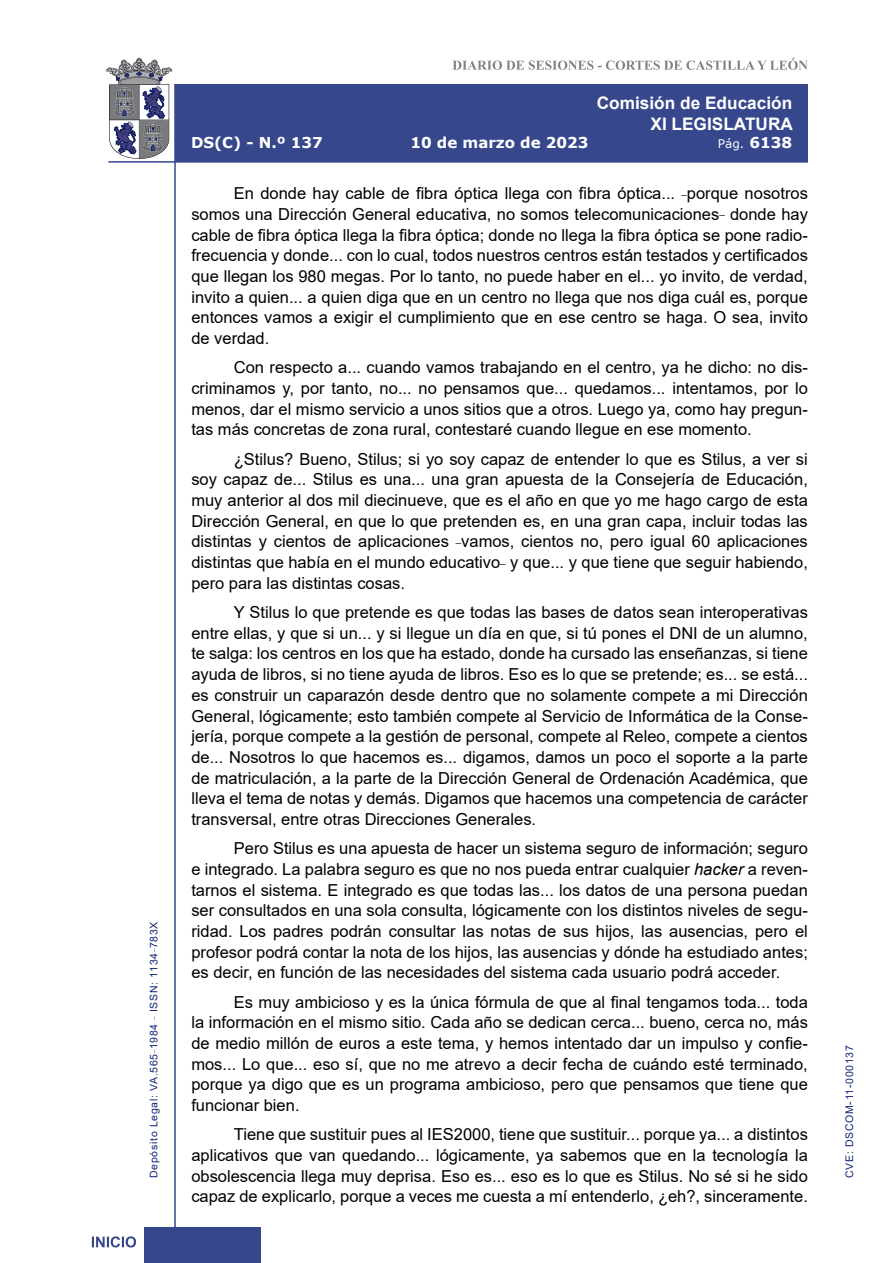
<style>
.page{position:relative;width:893px;height:1263px;background:#fff}
.page>*{position:absolute;margin:0;border:0;box-sizing:border-box;transform-origin:0 0}
.t1{font:700 17.25px/20.7px "Arial";color:#fff;text-align:right}
.t2{font:16.5px/20.7px "Arial";color:#000;text-align:justify}
.t3{font:700 15px "Verdana";color:#fff}
.t4{font:12px "Verdana";color:#fff}
.t5{font:10.5px "Arial";letter-spacing:.065em;color:#122678}
.s1{font-weight:700;font-size:15px}
.s2{font-style:italic}
</style>
<div class="page">
<svg style="left:452px;top:58px;width:356px;height:12px"></svg>
<hr style="left:174px;top:84px;width:2px;height:1179px;background:#36478c">
<div style="left:144px;top:1227px;width:117px;height:36px;background:#36478c"></div>
<div style="left:175px;top:84px;width:633px;height:78px;background:#36478c"></div>
<hr style="left:108px;top:161px;width:700px;height:2px;background:#36478c">
<svg style="left:92px;top:1236px;width:44px;height:11px"></svg>
<svg style="left:106px;top:58px;width:66px;height:101px"></svg>
<p class="t5" style="left:146px;top:1178px;width:258px;rotate:-90deg">Depósito Legal: VA.565<sup>_</sup>1984 <sup>_</sup> ISSN: 1134<sup>_</sup>783X</p>
<p class="t1" style="left:597px;top:93px;width:198px">Comisión de Educación<br>XI LEGISLATURA</p>
<p class="t3" style="left:191px;top:132px;width:133px">DS(C) - N.º 137</p>
<p class="t3" style="left:410px;top:132px;width:180px">10 de marzo de 2023</p>
<p class="t4" style="left:718px;top:135px;width:76px">Pág. <span class="s1">6138</span></p>
<p class="t2" style="left:191px;top:183px;width:618px;text-indent:43px">En donde hay cable de fibra óptica llega con fibra óptica... <sup>_</sup>porque nosotros somos una Dirección General educativa, no somos telecomunicaciones<sup>_</sup> donde hay cable de fibra óptica llega la fibra óptica; donde no llega la fibra óptica se pone radio&shy;frecuencia y donde... con lo cual, todos nuestros centros están testados y certificados que llegan los 980 megas. Por lo tanto, no puede haber en el... yo invito, de verdad, invito a quien... a quien diga que en un centro no llega que nos diga cuál es, porque entonces vamos a exigir el cumplimiento que en ese centro se haga. O sea, invito de verdad.</p>
<p class="t2" style="left:191px;top:357px;width:618px;text-indent:43px">Con respecto a... cuando vamos trabajando en el centro, ya he dicho: no dis&shy;criminamos y, por tanto, no... no pensamos que... quedamos... intentamos, por lo menos, dar el mismo servicio a unos sitios que a otros. Luego ya, como hay pregun&shy;tas más concretas de zona rural, contestaré cuando llegue en ese momento.</p>
<p class="t2" style="left:191px;top:448px;width:618px;text-indent:43px">¿Stilus? Bueno, Stilus; si yo soy capaz de entender lo que es Stilus, a ver si soy capaz de... Stilus es una... una gran apuesta de la Consejería de Educación, muy anterior al dos mil diecinueve, que es el año en que yo me hago cargo de esta Dirección General, en que lo que pretenden es, en una gran capa, incluir todas las distintas y cientos de aplicaciones <sup>_</sup>vamos, cientos no, pero igual 60 aplicaciones distintas que había en el mundo educativo<sup>_</sup> y que... y que tiene que seguir habiendo, pero para las distintas cosas.</p>
<p class="t2" style="left:191px;top:602px;width:618px;text-indent:43px">Y Stilus lo que pretende es que todas las bases de datos sean interoperativas entre ellas, y que si un... y si llegue un día en que, si tú pones el DNI de un alumno, te salga: los centros en los que ha estado, donde ha cursado las enseñanzas, si tiene ayuda de libros, si no tiene ayuda de libros. Eso es lo que se pretende; es... se está... es construir un caparazón desde dentro que no solamente compete a mi Dirección General, lógicamente; esto también compete al Servicio de Informática de la Conse&shy;jería, porque compete a la gestión de personal, compete al Releo, compete a cientos de... Nosotros lo que hacemos es... digamos, damos un poco el soporte a la parte de matriculación, a la parte de la Dirección General de Ordenación Académica, que lleva el tema de notas y demás. Digamos que hacemos una competencia de carácter transversal, entre otras Direcciones Generales.</p>
<p class="t2" style="left:191px;top:838px;width:618px;text-indent:43px">Pero Stilus es una apuesta de hacer un sistema seguro de información; seguro e integrado. La palabra seguro es que no nos pueda entrar cualquier <span class="s2">hacker</span> a reven&shy;tarnos el sistema. E integrado es que todas las... los datos de una persona puedan ser consultados en una sola consulta, lógicamente con los distintos niveles de segu&shy;ridad. Los padres podrán consultar las notas de sus hijos, las ausencias, pero el profesor podrá contar la nota de los hijos, las ausencias y dónde ha estudiado antes; es decir, en función de las necesidades del sistema cada usuario podrá acceder.</p>
<p class="t2" style="left:191px;top:991px;width:618px;text-indent:43px">Es muy ambicioso y es la única fórmula de que al final tengamos toda... toda la información en el mismo sitio. Cada año se dedican cerca... bueno, cerca no, más de medio millón de euros a este tema, y hemos intentado dar un impulso y confie&shy;mos... Lo que... eso sí, que no me atrevo a decir fecha de cuándo esté terminado, porque ya digo que es un programa ambicioso, pero que pensamos que tiene que funcionar bien.</p>
<p class="t2" style="left:191px;top:1124px;width:618px;text-indent:43px">Tiene que sustituir pues al IES2000, tiene que sustituir... porque ya... a distintos aplicativos que van quedando... lógicamente, ya sabemos que en la tecnología la obsolescencia llega muy deprisa. Eso es... eso es lo que es Stilus. No sé si he sido capaz de explicarlo, porque a veces me cuesta a mí entenderlo, ¿eh?, sinceramente.</p>
<p class="t5" style="left:842px;top:1178px;width:134px;rotate:-90deg">CVE: DSCOM-11-000137</p>
</div>
